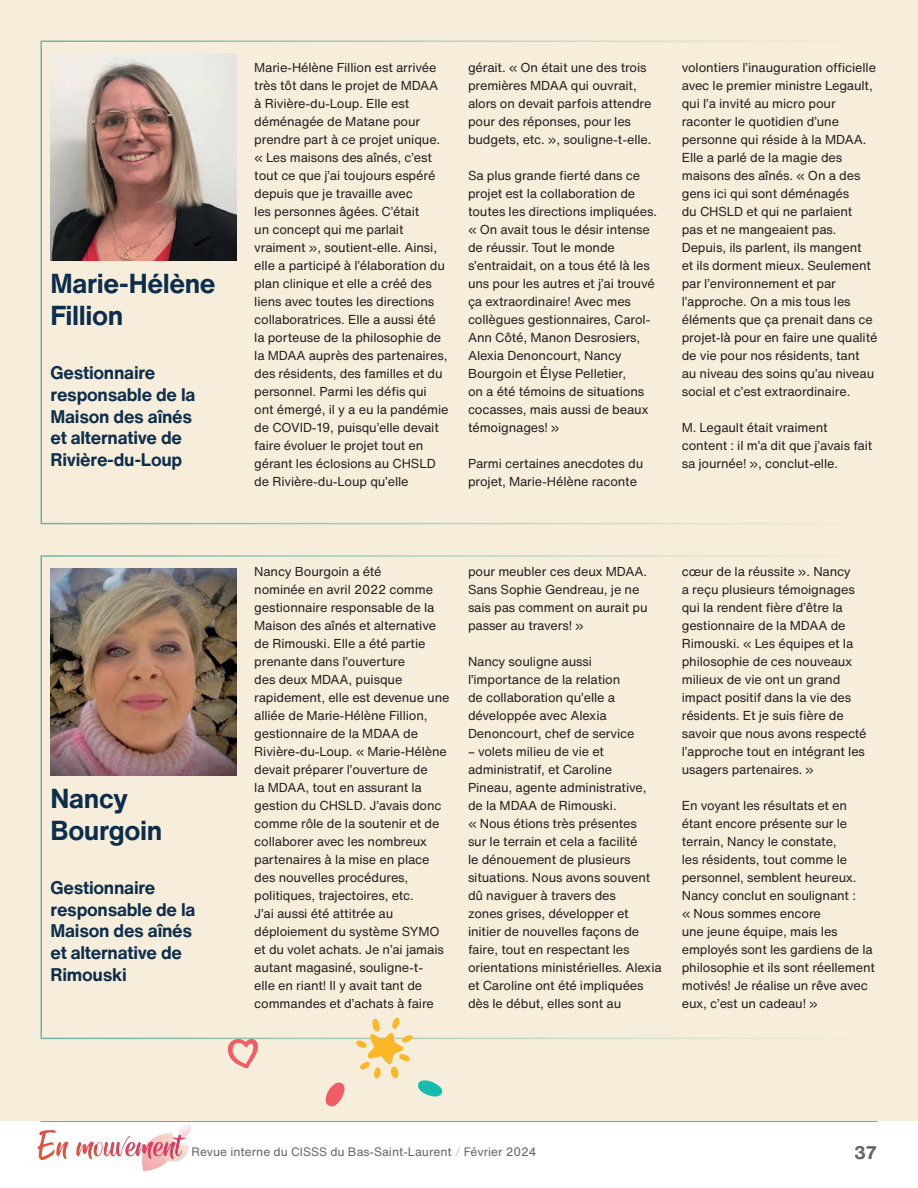
<style>
.page{position:relative;width:918px;height:1188px;background:#fff}
.page>*{position:absolute;margin:0;border:0;box-sizing:border-box;transform-origin:0 0}
.t1{font:700 27px/32.4px "Helvetica Now Text";letter-spacing:-.015em;color:#0c2d4c}
.t2{font:700 18px/21.6px "Helvetica Now Text";letter-spacing:-.015em;color:#0c2d4c}
.t3{font:700 18px "Helvetica Now Text";color:#636366}
.t4{font:12.75px/18px "Helvetica Now Text";letter-spacing:-.01em;color:#231f20}
.t5{font:12px "Helvetica Now Text";color:#636366}
.s1{color:#c7c8ca}
</style>
<div class="page">
<img style="left:142px;top:1165px;width:21px;height:7px">
<img style="left:37px;top:1124px;width:154px;height:41px">
<hr style="left:40px;top:1121px;width:838px;height:1px;background:#221346">
<div style="left:0;top:0;width:918px;height:1121px;background:#f6eeda"></div>
<div style="left:40px;top:40px;width:838px;height:485px;background:#f6eeda"></div>
<div style="left:40px;top:555px;width:838px;height:485px;background:#f6eeda"></div>
<img style="left:51px;top:54px;width:185px;height:206px">
<img style="left:51px;top:569px;width:185px;height:206px">
<svg style="left:325px;top:1082px;width:20px;height:25px"></svg>
<svg style="left:228px;top:1038px;width:30px;height:31px"></svg>
<svg style="left:356px;top:1017px;width:87px;height:80px;background:#ede3bc"></svg>
<h1 class="t1" style="left:51px;top:266px;width:167px">Marie-Hélène<br>Fillion</h1>
<h2 class="t2" style="left:51px;top:362px;width:146px">Gestionnaire responsable de la<br>Maison des aînés et alternative de<br>Rivière-du-Loup</h2>
<h1 class="t1" style="left:51px;top:781px;width:113px">Nancy<br>Bourgoin</h1>
<h2 class="t2" style="left:51px;top:877px;width:146px">Gestionnaire responsable de la<br>Maison des aînés et alternative de<br>Rimouski</h2>
<p class="t4" style="left:254px;top:58px;width:196px">Marie-Hélène Fillion est arrivée très tôt dans le projet de MDAA à Rivière-du-Loup. Elle est déménagée de Matane pour prendre part à ce projet unique. « Les maisons des aînés, c’est tout ce que j’ai toujours espéré depuis que je travaille avec<br>les personnes âgées. C’était<br>un concept qui me parlait vraiment », soutient-elle. Ainsi, elle a participé à l’élaboration du plan clinique et elle a créé des liens avec toutes les directions collaboratrices. Elle a aussi été la porteuse de la philosophie de la MDAA auprès des partenaires, des résidents, des familles et du personnel. Parmi les défis qui ont émergé, il y a eu la pandémie de COVID-19, puisqu’elle devait faire évoluer le projet tout en gérant les éclosions au CHSLD de Rivière-du-Loup qu’elle</p>
<p class="t4" style="left:468px;top:58px;width:185px">gérait. « On était une des trois premières MDAA qui ouvrait, alors on devait parfois attendre pour des réponses, pour les budgets, etc. », souligne-t-elle.</p>
<p class="t4" style="left:468px;top:166px;width:190px">Sa plus grande fierté dans ce projet est la collaboration de toutes les directions impliquées. « On avait tous le désir intense de réussir. Tout le monde s’entraidait, on a tous été là les uns pour les autres et j’ai trouvé ça extraordinaire! Avec mes collègues gestionnaires, Carol-<br>Ann Côté, Manon Desrosiers,<br>Alexia Denoncourt, Nancy<br>Bourgoin et Élyse Pelletier,<br>on a été témoins de situations cocasses, mais aussi de beaux témoignages! »</p>
<p class="t4" style="left:468px;top:454px;width:177px">Parmi certaines anecdotes du projet, Marie-Hélène raconte</p>
<p class="t4" style="left:682px;top:58px;width:197px">volontiers l’inauguration officielle avec le premier ministre Legault, qui l’a invité au micro pour raconter le quotidien d’une personne qui réside à la MDAA.<br>Elle a parlé de la magie des maisons des aînés. « On a des gens ici qui sont déménagés<br>du CHSLD et qui ne parlaient<br>pas et ne mangeaient pas.<br>Depuis, ils parlent, ils mangent<br>et ils dorment mieux. Seulement par l’environnement et par l’approche. On a mis tous les éléments que ça prenait dans ce projet-là pour en faire une qualité de vie pour nos résidents, tant au niveau des soins qu’au niveau social et c’est extraordinaire.</p>
<p class="t4" style="left:682px;top:418px;width:192px">M. Legault était vraiment content : il m’a dit que j’avais fait sa journée! », conclut-elle.</p>
<p class="t4" style="left:254px;top:562px;width:197px">Nancy Bourgoin a été<br>nominée en avril 2022 comme gestionnaire responsable de la<br>Maison des aînés et alternative de Rimouski. Elle a été partie prenante dans l’ouverture<br>des deux MDAA, puisque rapidement, elle est devenue une alliée de Marie-Hélène Fillion, gestionnaire de la MDAA de<br>Rivière-du-Loup. « Marie-Hélène devait préparer l’ouverture de<br>la MDAA, tout en assurant la gestion du CHSLD. J’avais donc comme rôle de la soutenir et de collaborer avec les nombreux partenaires à la mise en place des nouvelles procédures, politiques, trajectoires, etc.<br>J’ai aussi été attitrée au déploiement du système SYMO et du volet achats. Je n’ai jamais autant magasiné, souligne-t-<br>elle en riant! Il y avait tant de commandes et d’achats à faire</p>
<p class="t4" style="left:468px;top:562px;width:181px">pour meubler ces deux MDAA.<br>Sans Sophie Gendreau, je ne sais pas comment on aurait pu passer au travers! »</p>
<p class="t4" style="left:468px;top:652px;width:168px">Nancy souligne aussi l’importance de la relation de collaboration qu’elle a développée avec Alexia<br>Denoncourt, chef de service</p>
<p class="t4" style="left:468px;top:742px;width:195px">– volets milieu de vie et administratif, et Caroline<br>Pineau, agente administrative, de la MDAA de Rimouski.<br>« Nous étions très présentes<br>sur le terrain et cela a facilité<br>le dénouement de plusieurs situations. Nous avons souvent dû naviguer à travers des<br>zones grises, développer et initier de nouvelles façons de faire, tout en respectant les orientations ministérielles. Alexia et Caroline ont été impliquées dès le début, elles sont au</p>
<p class="t4" style="left:682px;top:562px;width:186px">cœur de la réussite ». Nancy<br>a reçu plusieurs témoignages qui la rendent fière d’être la gestionnaire de la MDAA de<br>Rimouski. « Les équipes et la philosophie de ces nouveaux milieux de vie ont un grand impact positif dans la vie des résidents. Et je suis fière de savoir que nous avons respecté l’approche tout en intégrant les usagers partenaires. »</p>
<p class="t4" style="left:682px;top:797px;width:195px">En voyant les résultats et en étant encore présente sur le terrain, Nancy le constate,<br>les résidents, tout comme le personnel, semblent heureux.<br>Nancy conclut en soulignant :<br>« Nous sommes encore<br>une jeune équipe, mais les employés sont les gardiens de la philosophie et ils sont réellement motivés! Je réalise un rêve avec eux, c’est un cadeau! »</p>
<p class="t5" style="left:192px;top:1143px;width:346px">Revue interne du CISSS du Bas-Saint-Laurent <span class="s1">/</span> Février 2024</p>
<h2 class="t3" style="left:854px;top:1140px;width:25px">37</h2>
</div>
